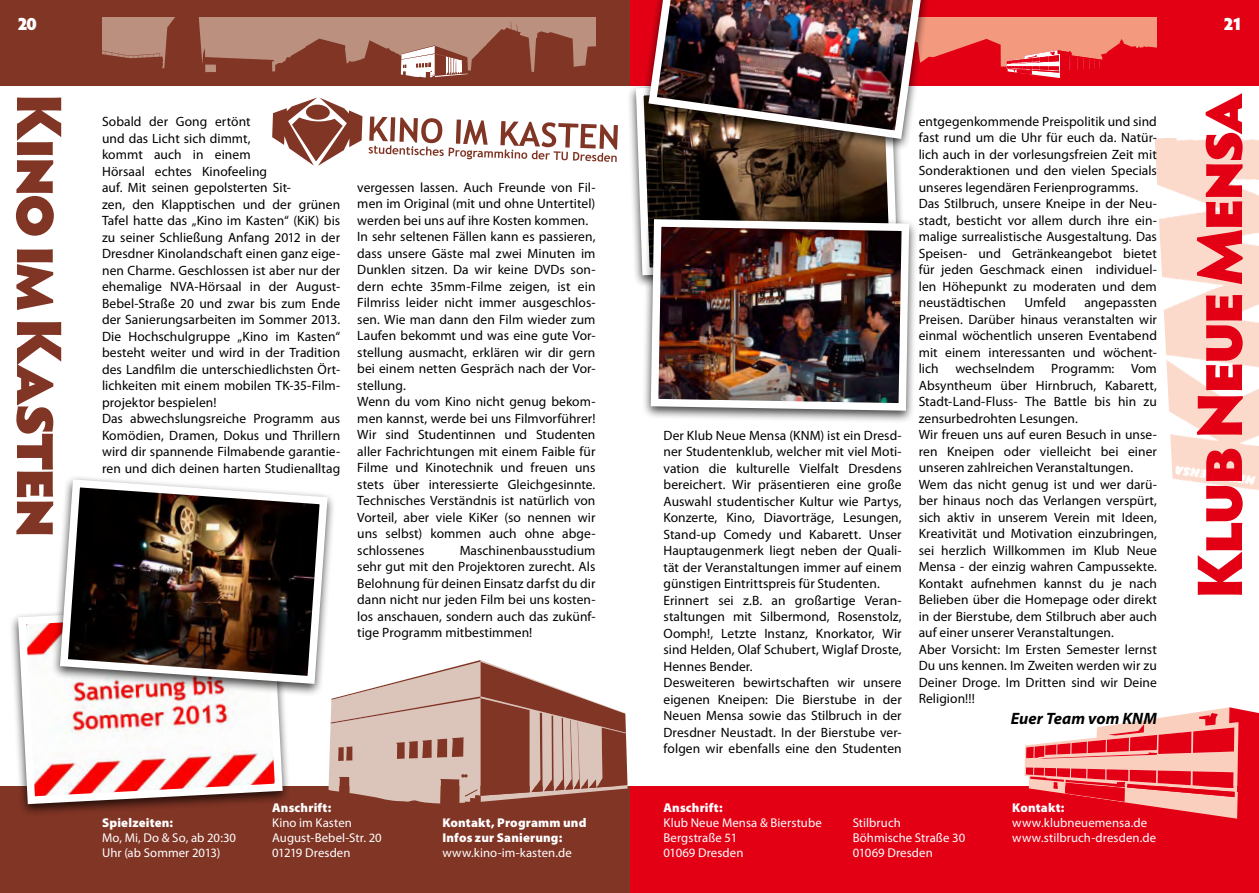
<style>
.page{position:relative;width:1259px;height:893px;background:#fff}
.page>*{position:absolute;margin:0;border:0;box-sizing:border-box;transform-origin:0 0}
.t1{font:900 64.5px "Hypatia Sans Pro";letter-spacing:-.065em;color:#e30015}
.t2{font:900 64.5px "Hypatia Sans Pro";letter-spacing:-.06em;color:#813525}
.t3{font:900 18px "Hypatia Sans Pro";color:#fff}
.t4{font:italic 700 16.5px "Myriad Pro";letter-spacing:.005em;color:#000}
.t5{font:13.5px/16.5px "Myriad Pro";letter-spacing:.005em;color:#000}
.t6{font:12.75px/15px "Myriad Pro";letter-spacing:.01em;color:#fff}
.t7{font:900 12.75px/15px "Myriad Pro";letter-spacing:.015em;color:#fff}
</style>
<div class="page">
<div style="left:629px;top:786px;width:630px;height:107px;background:#e30015"></div>
<div style="left:629px;top:0;width:630px;height:85px;background:#e30015"></div>
<svg style="left:1024px;top:707px;width:235px;height:112px"></svg>
<div style="left:0;top:0;width:629px;height:85px;background:#813525"></div>
<div style="left:0;top:786px;width:629px;height:107px;background:#813525"></div>
<svg style="left:102px;top:17px;width:494px;height:61px"></svg>
<div style="left:10px;top:600px;width:282px;height:217px;background:#000;opacity:.75"></div>
<svg style="left:14px;top:600px;width:273px;height:208px"></svg>
<img style="left:1155px;top:139px;width:104px;height:352px">
<div style="left:626px;top:74px;width:280px;height:214px;background:#000;opacity:.75"></div>
<svg style="left:632px;top:75px;width:269px;height:204px;background:#534338"></svg>
<div style="left:641px;top:214px;width:277px;height:210px;background:#000;opacity:.75"></div>
<img style="left:647px;top:215px;width:266px;height:199px">
<div style="left:640px;top:0;width:295px;height:152px;background:#000;opacity:.75"></div>
<img style="left:642px;top:0;width:545px;height:143px">
<svg style="left:328px;top:660px;width:299px;height:144px"></svg>
<div style="left:51px;top:475px;width:285px;height:222px;background:#000;opacity:.75"></div>
<img style="left:56px;top:475px;width:275px;height:213px">
<svg style="left:272px;top:97px;width:90px;height:69px"></svg>
<svg style="left:368px;top:117px;width:250px;height:45px"></svg>
<h2 class="t3" style="left:17px;top:11px;width:21px">20</h2>
<h2 class="t3" style="left:1223px;top:11px;width:20px">21</h2>
<h1 class="t2" style="left:87px;top:93px;width:447px;rotate:90deg">Kino im Kasten</h1>
<p class="t5" style="left:102px;top:113px;width:240px">Sobald der Gong ertönt<br>und das Licht sich dimmt,<br>kommt auch in einem<br>Hörsaal echtes Kinofeeling<br>auf. Mit seinen gepolsterten Sit-<br>zen, den Klapptischen und der grünen Tafel hatte das „Kino im Kasten“ (KiK) bis zu seiner Schließung Anfang 2012 in der Dresdner Kinolandschaft einen ganz eige&shy;nen Charme. Geschlossen ist aber nur der ehemalige NVA-Hörsaal in der August-Bebel-Straße 20 und zwar bis zum Ende der Sanierungsarbeiten im Sommer 2013.<br>Die Hochschulgruppe „Kino im Kasten“ besteht weiter und wird in der Tradition des Landfilm die unterschiedlichsten Ört&shy;lichkeiten mit einem mobilen TK-35-Film&shy;projektor bespielen!<br>Das abwechslungsreiche Programm aus Komödien, Dramen, Dokus und Thrillern wird dir spannende Filmabende garantie&shy;ren und dich deinen harten Studienalltag</p>
<p class="t5" style="left:357px;top:179px;width:240px">vergessen lassen. Auch Freunde von Fil&shy;men im Original (mit und ohne Untertitel) werden bei uns auf ihre Kosten kommen.<br>In sehr seltenen Fällen kann es passieren, dass unsere Gäste mal zwei Minuten im Dunklen sitzen. Da wir keine DVDs son&shy;dern echte 35mm-Filme zeigen, ist ein Filmriss leider nicht immer ausgeschlos&shy;sen. Wie man dann den Film wieder zum Laufen bekommt und was eine gute Vor&shy;stellung ausmacht, erklären wir dir gern bei einem netten Gespräch nach der Vor&shy;stellung.<br>Wenn du vom Kino nicht genug bekom&shy;men kannst, werde bei uns Filmvorführer!<br>Wir sind Studentinnen und Studenten aller Fachrichtungen mit einem Faible für Filme und Kinotechnik und freuen uns stets über interessierte Gleichgesinnte.<br>Technisches Verständnis ist natürlich von Vorteil, aber viele KiKer (so nennen wir uns selbst) kommen auch ohne abge&shy;schlossenes</p>
<p class="t5" style="left:357px;top:542px;width:240px;text-align:justify;text-indent:102px">Maschinenbausstudium sehr gut mit den Projektoren zurecht. Als Belohnung für deinen Einsatz darfst du dir dann nicht nur jeden Film bei uns kosten&shy;los anschauen, sondern auch das zukünf&shy;tige Programm mitbestimmen!</p>
<p class="t7" style="left:102px;top:815px;width:73px">Spielzeiten:</p>
<p class="t6" style="left:102px;top:830px;width:136px">Mo, Mi, Do &amp; So, ab 20:30<br>Uhr (ab Sommer 2013)</p>
<p class="t7" style="left:272px;top:800px;width:61px">Anschrift:</p>
<p class="t6" style="left:272px;top:815px;width:111px">Kino im Kasten<br>August-Bebel-Str. 20<br>01219 Dresden</p>
<p class="t7" style="left:442px;top:815px;width:146px">Kontakt, Programm und<br>Infos zur Sanierung:</p>
<p class="t6" style="left:442px;top:845px;width:131px">www.kino-im-kasten.de</p>
<p class="t5" style="left:663px;top:427px;width:240px">Der Klub Neue Mensa (KNM) ist ein Dresd&shy;ner Studentenklub, welcher mit viel Moti&shy;vation die kulturelle Vielfalt Dresdens bereichert. Wir präsentieren eine große Auswahl studentischer Kultur wie Partys, Konzerte, Kino, Diavorträge, Lesungen, Stand-up Comedy und Kabarett. Unser Hauptaugenmerk liegt neben der Quali&shy;tät der Veranstaltungen immer auf einem günstigen Eintrittspreis für Studenten.<br>Erinnert sei z.B. an großartige Veran&shy;staltungen mit Silbermond, Rosenstolz, Oomph!, Letzte Instanz, Knorkator, Wir sind Helden, Olaf Schubert, Wiglaf Droste, Hennes Bender.<br>Desweiteren bewirtschaften wir unsere eigenen Kneipen: Die Bierstube in der Neuen Mensa sowie das Stilbruch in der Dresdner Neustadt. In der Bierstube ver&shy;folgen wir ebenfalls eine den Studenten</p>
<p class="t5" style="left:918px;top:113px;width:240px">entgegenkommende Preispolitik und sind fast rund um die Uhr für euch da. Natür&shy;lich auch in der vorlesungsfreien Zeit mit Sonderaktionen und den vielen Specials unseres legendären Ferienprogramms.<br>Das Stilbruch, unsere Kneipe in der Neu&shy;stadt, besticht vor allem durch ihre ein&shy;malige surrealistische Ausgestaltung. Das Speisen- und Getränkeangebot bietet für jeden Geschmack einen individuel&shy;len Höhepunkt zu moderaten und dem neustädtischen</p>
<p class="t5" style="left:1024px;top:294px;width:43px">Umfeld</p>
<p class="t5" style="left:918px;top:294px;width:240px;text-indent:166px">angepassten Preisen. Darüber hinaus veranstalten wir einmal wöchentlich unseren Eventabend mit einem interessanten und wöchent&shy;lich wechselndem Programm: Vom Absyntheum über Hirnbruch, Kabarett, Stadt-Land-Fluss- The Battle bis hin zu zensurbedrohten Lesungen.<br>Wir freuen uns auf euren Besuch in unse&shy;ren Kneipen oder vielleicht bei einer unseren zahlreichen Veranstaltungen.<br>Wem das nicht genug ist und wer darü&shy;ber hinaus noch das Verlangen verspürt, sich aktiv in unserem Verein mit Ideen, Kreativität und Motivation einzubringen, sei herzlich Willkommen im Klub Neue Mensa - der einzig wahren Campussekte.<br>Kontakt aufnehmen kannst du je nach Belieben über die Homepage oder direkt in der Bierstube, dem Stilbruch aber auch auf einer unserer Veranstaltungen.<br>Aber Vorsicht: Im Ersten Semester lernst Du uns kennen. Im Zweiten werden wir zu Deiner Droge. Im Dritten sind wir Deine Religion!!!</p>
<p class="t4" style="left:1010px;top:708px;width:148px">Euer Team vom KNM</p>
<p class="t7" style="left:663px;top:800px;width:61px">Anschrift:</p>
<p class="t6" style="left:663px;top:815px;width:160px">Klub Neue Mensa &amp; Bierstube<br>Bergstraße 51<br>01069 Dresden</p>
<p class="t6" style="left:853px;top:815px;width:114px">Stilbruch<br>Böhmische Straße 30<br>01069 Dresden</p>
<p class="t7" style="left:1012px;top:800px;width:54px">Kontakt:</p>
<p class="t6" style="left:1012px;top:815px;width:145px">www.klubneuemensa.de www.stilbruch-dresden.de</p>
<h1 class="t1" style="left:1172px;top:599px;width:508px;rotate:-90deg">Klub Neue Mensa</h1>
</div>
